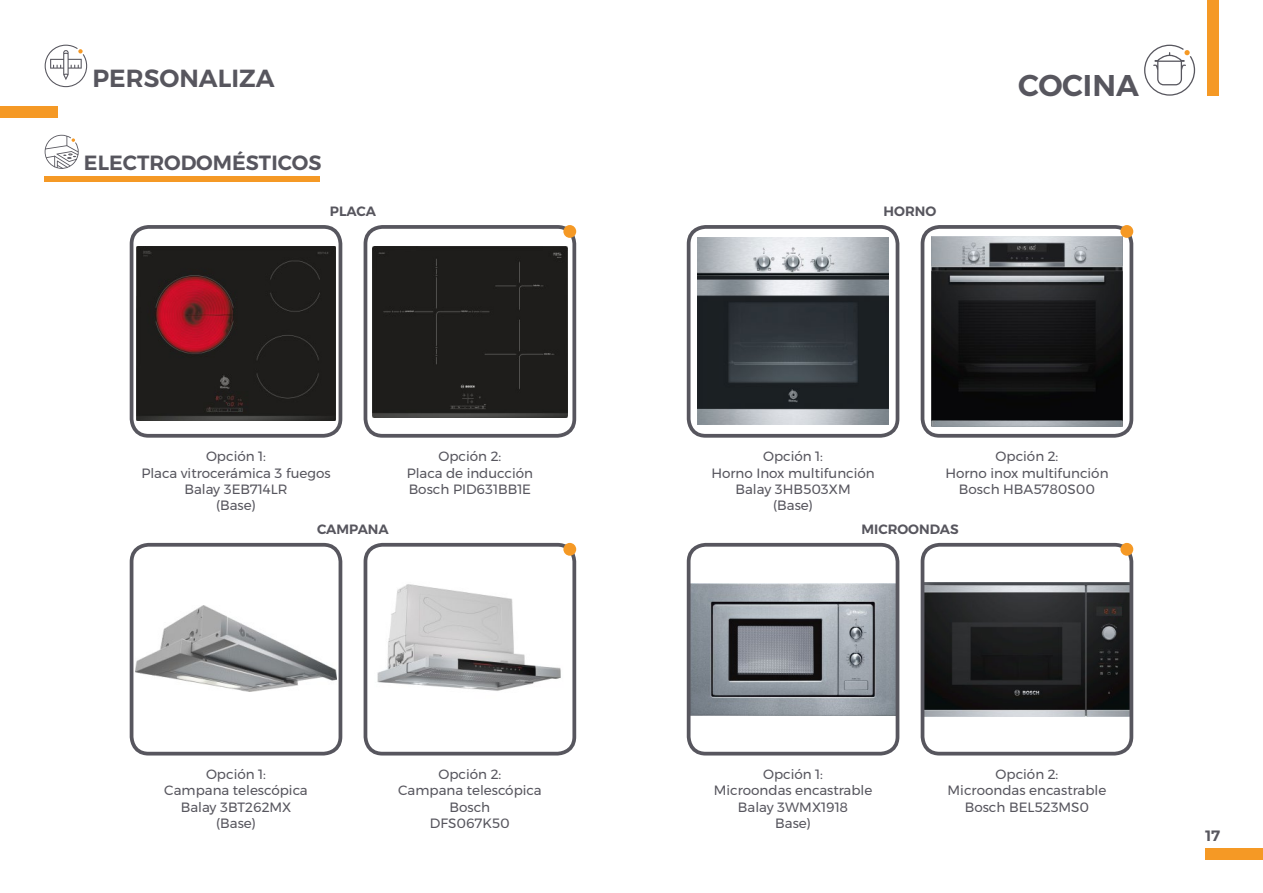
<style>
.page{position:relative;width:1263px;height:893px;background:#fff}
.page>*{position:absolute;margin:0;border:0;box-sizing:border-box;transform-origin:0 0}
.t1{font:600 30px "Montserrat";color:#57565e}
.t2{font:600 24.75px "Montserrat";color:#57565e}
.t3{font:600 20.55px "Montserrat";color:#57565e}
.t4{font:600 15px "Montserrat";color:#57565e}
.t5{font:13.5px/16.2px "Montserrat";color:#57565e;text-align:center}
.t6{font:600 13.5px "Montserrat";color:#57565e}
</style>
<div class="page">
<div style="left:0;top:106px;width:58px;height:12px;background:#f59925"></div>
<div style="left:1205px;top:848px;width:58px;height:12px;background:#f59925"></div>
<svg style="left:45px;top:45px;width:42px;height:42px"></svg>
<div style="left:45px;top:176px;width:275px;height:5px;background:#f59925"></div>
<svg style="left:45px;top:135px;width:34px;height:34px"></svg>
<img style="left:137px;top:246px;width:198px;height:174px">
<div style="left:130px;top:225px;width:212px;height:213px;border:4px solid #57565e;border-radius:17px"></div>
<img style="left:698px;top:238px;width:190px;height:187px">
<div style="left:687px;top:225px;width:212px;height:213px;border:4px solid #57565e;border-radius:17px"></div>
<img style="left:692px;top:583px;width:202px;height:132px">
<div style="left:687px;top:543px;width:212px;height:212px;border:4px solid #57565e;border-radius:17px"></div>
<img style="left:135px;top:606px;width:202px;height:86px">
<div style="left:130px;top:543px;width:212px;height:212px;border:4px solid #57565e;border-radius:17px"></div>
<div style="left:372px;top:246px;width:195px;height:172px;background:#1e1d1b"></div>
<div style="left:364px;top:225px;width:212px;height:213px;border:4px solid #57565e;border-radius:17px"></div>
<img style="left:931px;top:237px;width:192px;height:189px">
<div style="left:921px;top:225px;width:212px;height:213px;border:4px solid #57565e;border-radius:17px"></div>
<img style="left:926px;top:582px;width:202px;height:134px">
<div style="left:921px;top:543px;width:212px;height:212px;border:4px solid #57565e;border-radius:17px"></div>
<img style="left:365px;top:546px;width:196px;height:145px">
<div style="left:364px;top:543px;width:212px;height:212px;border:4px solid #57565e;border-radius:17px"></div>
<div style="left:563px;top:225px;width:13px;height:13px;background:#f59925;border-radius:50%"></div>
<div style="left:1120px;top:225px;width:13px;height:13px;background:#f59925;border-radius:50%"></div>
<div style="left:563px;top:543px;width:13px;height:13px;background:#f59925;border-radius:50%"></div>
<div style="left:1120px;top:543px;width:13px;height:13px;background:#f59925;border-radius:50%"></div>
<svg style="left:1144px;top:45px;width:51px;height:51px"></svg>
<div style="left:1207px;top:0;width:11px;height:96px;background:#f59925"></div>
<h2 class="t2" style="left:92px;top:59px;width:184px">PERSONALIZA</h2>
<h3 class="t3" style="left:84px;top:146px;width:239px">ELECTRODOMÉSTICOS</h3>
<p class="t6" style="left:330px;top:200px;width:48px">PLACA</p>
<p class="t6" style="left:884px;top:200px;width:54px">HORNO</p>
<h1 class="t1" style="left:1018px;top:61px;width:122px">COCINA</h1>
<p class="t5" style="left:141px;top:448px;width:191px">Opción 1:<br>Placa vitrocerámica 3 fuegos<br>Balay 3EB714LR<br>(Base)</p>
<p class="t5" style="left:711px;top:448px;width:165px">Opción 1:<br>Horno Inox multifunción<br>Balay 3HB503XM<br>(Base)</p>
<p class="t5" style="left:407px;top:448px;width:128px">Opción 2:<br>Placa de inducción<br>Bosch PID631BB1E</p>
<p class="t5" style="left:945px;top:448px;width:165px">Opción 2:<br>Horno inox multifunción<br>Bosch HBA5780S00</p>
<p class="t6" style="left:317px;top:518px;width:73px">CAMPANA</p>
<p class="t6" style="left:861px;top:518px;width:99px">MICROONDAS</p>
<p class="t5" style="left:164px;top:766px;width:145px">Opción 1:<br>Campana telescópica<br>Balay 3BT262MX (Base)</p>
<p class="t5" style="left:398px;top:766px;width:145px">Opción 2:<br>Campana telescópica<br>Bosch<br>DFS067K50</p>
<p class="t5" style="left:714px;top:766px;width:160px">Opción 1:<br>Microondas encastrable<br>Balay 3WMX1918<br>Base)</p>
<p class="t5" style="left:948px;top:766px;width:160px">Opción 2:<br>Microondas encastrable<br>Bosch BEL523MS0</p>
<p class="t4" style="left:1205px;top:823px;width:16px">17</p>
</div>
